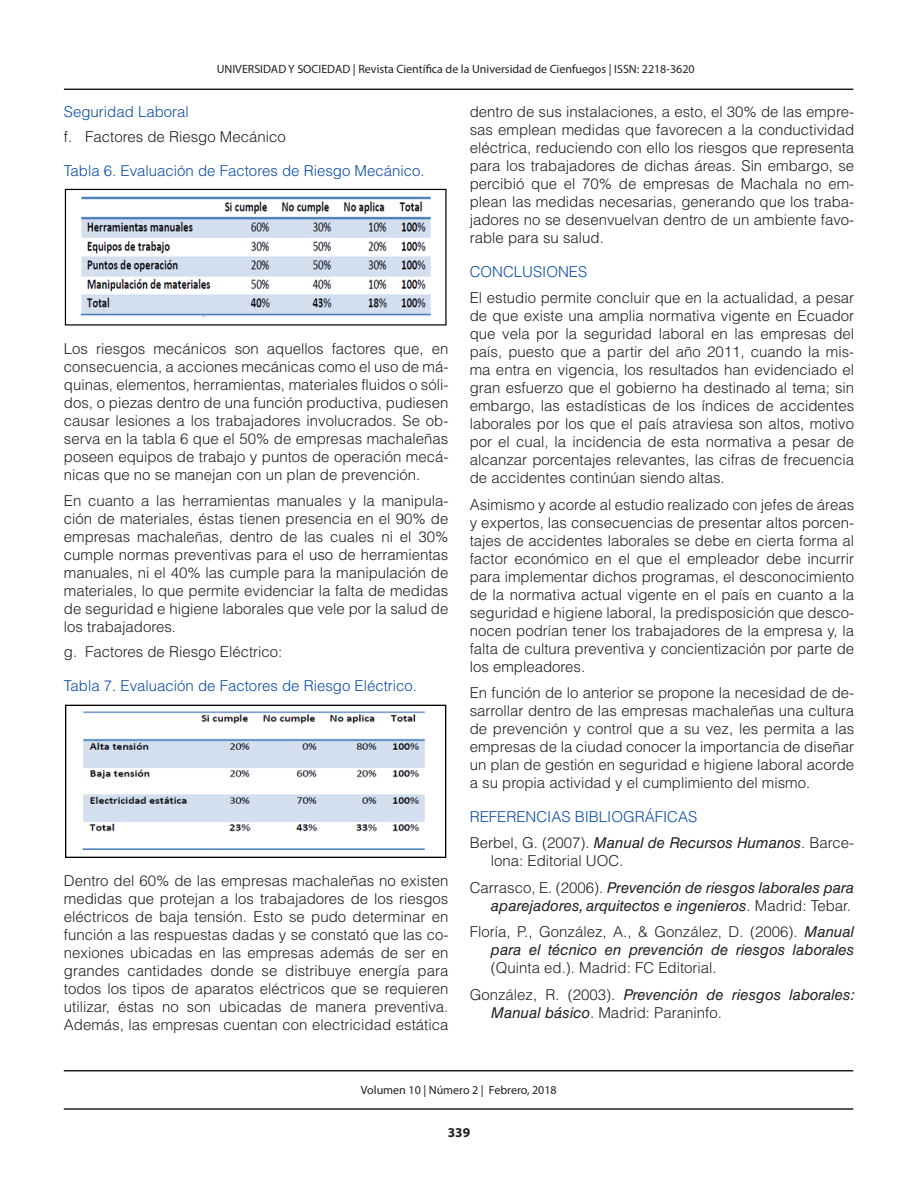
<style>
.page{position:relative;width:918px;height:1188px;background:#fff}
.page>*{position:absolute;margin:0;border:0;box-sizing:border-box;transform-origin:0 0}
.TEXTO{font:300 15px/18px "Helvetica LT Std";color:#231f20;text-align:justify}
.TEXTO_BIBLIOGRAFÍA{font:300 15px/18px "Helvetica LT Std";color:#231f20}
.TEXTO_BIBLIOGRAFÍA-2{font:italic 15px/18px "Helvetica LT Std";color:#231f20;text-align:right}
.TITULOS_AZUL{font:300 15px "Helvetica LT Std";color:#0d4da1}
.t1{font:700 13.5px "Myriad Pro";color:#231f20}
.t2{font:12px "Myriad Pro";color:#231f20}
.s1{font-weight:400;font-style:italic}
.s2{font-weight:300;font-style:normal}
</style>
<div class="page">
<hr style="left:64px;top:89px;width:789px;height:1px;background:#231f20">
<hr style="left:64px;top:1108px;width:789px;height:2px;background:#231f20">
<hr style="left:64px;top:1070px;width:789px;height:1px;background:#231f20">
<img style="left:64px;top:188px;width:383px;height:138px">
<img style="left:65px;top:704px;width:382px;height:154px">
<p class="t2" style="left:217px;top:61px;width:479px">UNIVERSIDAD Y SOCIEDAD | Revista Científica de la Universidad de Cienfuegos | ISSN: 2218-3620</p>
<p class="TITULOS_AZUL" style="left:64px;top:102px;width:127px">Seguridad Laboral</p>
<p class="TEXTO" style="left:64px;top:128px;width:223px">f. Factores de Riesgo Mecánico</p>
<p class="TITULOS_AZUL" style="left:64px;top:161px;width:362px">Tabla 6. Evaluación de Factores de Riesgo Mecánico.</p>
<p class="TEXTO" style="left:64px;top:339px;width:386px">Los riesgos mecánicos son aquellos factores que, en consecuencia, a acciones mecánicas como el uso de má&shy;quinas, elementos, herramientas, materiales fluidos o sóli&shy;dos, o piezas dentro de una función productiva, pudiesen causar lesiones a los trabajadores involucrados. Se ob&shy;serva en la tabla 6 que el 50% de empresas machaleñas poseen equipos de trabajo y puntos de operación mecá&shy;nicas que no se manejan con un plan de prevención.</p>
<p class="TEXTO" style="left:64px;top:492px;width:386px">En cuanto a las herramientas manuales y la manipula&shy;ción de materiales, éstas tienen presencia en el 90% de empresas machaleñas, dentro de las cuales ni el 30% cumple normas preventivas para el uso de herramientas manuales, ni el 40% las cumple para la manipulación de materiales, lo que permite evidenciar la falta de medidas de seguridad e higiene laborales que vele por la salud de los trabajadores.</p>
<p class="TEXTO" style="left:64px;top:643px;width:220px">g. Factores de Riesgo Eléctrico:</p>
<p class="TITULOS_AZUL" style="left:64px;top:676px;width:355px">Tabla 7. Evaluación de Factores de Riesgo Eléctrico.</p>
<p class="TEXTO" style="left:64px;top:871px;width:386px">Dentro del 60% de las empresas machaleñas no existen medidas que protejan a los trabajadores de los riesgos eléctricos de baja tensión. Esto se pudo determinar en función a las respuestas dadas y se constató que las co&shy;nexiones ubicadas en las empresas además de ser en grandes cantidades donde se distribuye energía para todos los tipos de aparatos eléctricos que se requieren utilizar, éstas no son ubicadas de manera preventiva.<br>Además, las empresas cuentan con electricidad estática</p>
<p class="TEXTO" style="left:470px;top:103px;width:386px">dentro de sus instalaciones, a esto, el 30% de las empre&shy;sas emplean medidas que favorecen a la conductividad eléctrica, reduciendo con ello los riesgos que representa para los trabajadores de dichas áreas. Sin embargo, se percibió que el 70% de empresas de Machala no em&shy;plean las medidas necesarias, generando que los traba&shy;jadores no se desenvuelvan dentro de un ambiente favo&shy;rable para su salud.</p>
<p class="TITULOS_AZUL" style="left:470px;top:262px;width:119px">CONCLUSIONES</p>
<p class="TEXTO" style="left:470px;top:289px;width:386px">El estudio permite concluir que en la actualidad, a pesar de que existe una amplia normativa vigente en Ecuador que vela por la seguridad laboral en las empresas del país, puesto que a partir del año 2011, cuando la mis&shy;ma entra en vigencia, los resultados han evidenciado el gran esfuerzo que el gobierno ha destinado al tema; sin embargo, las estadísticas de los índices de accidentes laborales por los que el país atraviesa son altos, motivo por el cual, la incidencia de esta normativa a pesar de alcanzar porcentajes relevantes, las cifras de frecuencia de accidentes continúan siendo altas.</p>
<p class="TEXTO" style="left:470px;top:495px;width:386px">Asimismo y acorde al estudio realizado con jefes de áreas y expertos, las consecuencias de presentar altos porcen&shy;tajes de accidentes laborales se debe en cierta forma al factor económico en el que el empleador debe incurrir para implementar dichos programas, el desconocimiento de la normativa actual vigente en el país en cuanto a la seguridad e higiene laboral, la predisposición que desco&shy;nocen podrían tener los trabajadores de la empresa y, la falta de cultura preventiva y concientización por parte de los empleadores.</p>
<p class="TEXTO" style="left:470px;top:684px;width:386px">En función de lo anterior se propone la necesidad de de&shy;sarrollar dentro de las empresas machaleñas una cultura de prevención y control que a su vez, les permita a las empresas de la ciudad conocer la importancia de diseñar un plan de gestión en seguridad e higiene laboral acorde a su propia actividad y el cumplimiento del mismo.</p>
<p class="TITULOS_AZUL" style="left:470px;top:807px;width:229px">REFERENCIAS BIBLIOGRÁFICAS</p>
<p class="TEXTO_BIBLIOGRAFÍA" style="left:491px;top:834px;width:365px;text-indent:-21px">Berbel, G. (2007). <span class="s1">Manual de Recursos Humanos</span>. Barce&shy;lona: Editorial UOC.</p>
<p class="TEXTO_BIBLIOGRAFÍA-2" style="left:470px;top:878px;width:386px"><span class="s2">Carrasco, E. (2006).</span> Prevención de riesgos laborales para aparejadores, arquitectos e ingenieros<span class="s2">. Madrid: Tebar.</span></p>
<p class="TEXTO_BIBLIOGRAFÍA" style="left:491px;top:923px;width:365px;text-align:justify;text-indent:-21px">Floría, P., González, A., &amp; González, D. (2006). <span class="s1">Manual para el técnico en prevención de riesgos laborales </span>(Quinta ed.). Madrid: FC Editorial.</p>
<p class="TEXTO_BIBLIOGRAFÍA-2" style="left:491px;top:985px;width:366px;text-align:left;text-indent:-21px"><span class="s2">González, R. (2003).</span> Prevención de riesgos laborales:<br>Manual básico<span class="s2">. Madrid: Paraninfo.</span></p>
<p class="t2" style="left:361px;top:1083px;width:197px">Volumen 10 | Número 2 | Febrero, 2018</p>
<p class="t1" style="left:448px;top:1124px;width:24px">339</p>
</div>
